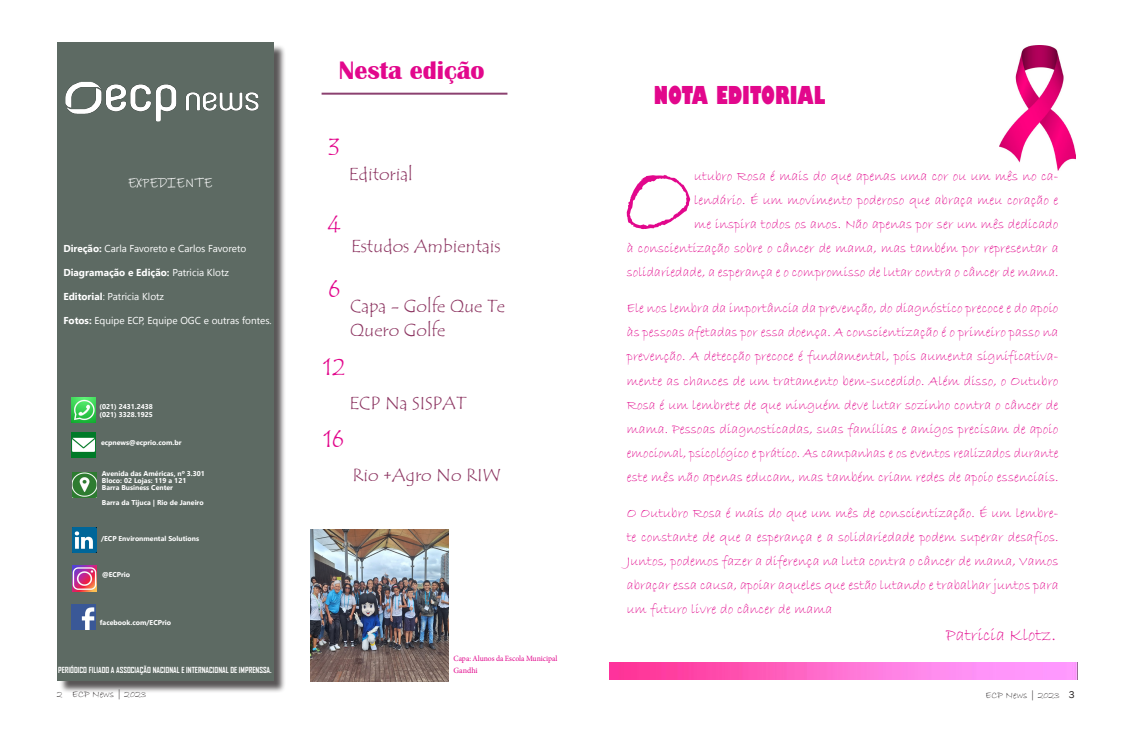
<style>
.page{position:relative;width:1134px;height:738px;background:#fff}
.page>*{position:absolute;margin:0;border:0;box-sizing:border-box;transform-origin:0 0}
.Body_text{font:105.4px "Bradley Hand ITC";color:#e2078c}
.t1{font:700 26px "Britannic";color:#e2078c}
.t2{font:800 condensed 24px "Gill Sans";color:#e2078c}
.t3{font:24px "Tempus Sans ITC";color:#e2078c}
.Body_text-2{font:18px/24px "Tempus Sans ITC";color:#8d3662}
.t4{font:18px "Bradley Hand ITC";color:#e2078c}
.Body_text-3{font:14px/24px "Bradley Hand ITC";color:#e2078c;text-align:justify}
.t5{font:14px "Ink Free";color:#fff}
.logos_midias_sociais{font:10px "Nirmala UI";color:#fff}
.logos_midias_sociais-2{font:700 10px "Nirmala UI";color:#fff}
.t6{font:10px "Bradley Hand ITC";color:#231f20}
.logos_midias_sociais-3{font:700 8px "Agency FB";color:#fff}
.Issue_special{font:8px/12px "Minion Pro";color:#e2078c;scale:.96 1}
.logos_midias_sociais-4{font:700 7px "Nirmala UI";color:#fff}
.Cover_Body_text{font:700 7px "Nirmala UI";color:#fff}
.s1{font-weight:700}
.s2{font-weight:400}
.s3{font-size:19px}
.s4{font-family:"Franklin Gothic"}
</style>
<div class="page">
<div style="left:59px;top:44px;width:227px;height:649px;background:#231f20;opacity:.75"></div>
<div style="left:57px;top:43px;width:217px;height:637px;background:#5d6a63"></div>
<img style="left:65px;top:81px;width:194px;height:41px">
<img style="left:72px;top:527px;width:24px;height:25px">
<img style="left:72px;top:565px;width:24px;height:25px">
<img style="left:72px;top:604px;width:24px;height:25px">
<img style="left:71px;top:397px;width:24px;height:25px">
<img style="left:71px;top:432px;width:24px;height:25px">
<img style="left:73px;top:472px;width:24px;height:25px">
<hr style="left:322px;top:93px;width:185px;height:2px;background:#741a53">
<img style="left:1000px;top:45px;width:76px;height:125px">
<img style="left:609px;top:662px;width:468px;height:17px">
<img style="left:310px;top:529px;width:138px;height:151px">
<p class="t5" style="left:128px;top:172px;width:86px">EXPEDIENTE</p>
<p class="logos_midias_sociais" style="left:63px;top:240px;width:184px"><span class="s1">Direção:</span> Carla Favoreto e Carlos Favoreto</p>
<p class="logos_midias_sociais-2" style="left:63px;top:264px;width:167px">Diagramação e Edição: <span class="s2">Patricia Klotz</span></p>
<p class="logos_midias_sociais" style="left:63px;top:288px;width:102px"><span class="s1">Editorial</span>: Patricia Klotz</p>
<p class="logos_midias_sociais" style="left:63px;top:312px;width:210px"><span class="s1">Fotos:</span> Equipe ECP, Equipe OGC e outras fontes.</p>
<p class="Cover_Body_text" style="left:100px;top:400px;width:55px">(021) 2431.2438</p>
<p class="Cover_Body_text" style="left:100px;top:408px;width:55px">(021) 3328.1925</p>
<p class="logos_midias_sociais-4" style="left:101px;top:436px;width:82px">ecpnews@ecprio.com.br</p>
<p class="Cover_Body_text" style="left:102px;top:467px;width:104px">Avenida das Américas, nº 3.301</p>
<p class="Cover_Body_text" style="left:102px;top:474px;width:86px">Bloco: 02 Lojas: 119 a 121</p>
<p class="Cover_Body_text" style="left:102px;top:481px;width:73px">Barra Business Center</p>
<p class="logos_midias_sociais-4" style="left:102px;top:496px;width:103px">Barra da Tijuca | Rio de Janeiro</p>
<p class="logos_midias_sociais-4" style="left:101px;top:532px;width:99px">/ECP Environmental Solutions</p>
<p class="logos_midias_sociais-4" style="left:102px;top:568px;width:30px">@ECPrio</p>
<p class="logos_midias_sociais-4" style="left:100px;top:616px;width:73px">facebook.com/ECPrio</p>
<p class="logos_midias_sociais-3" style="left:58px;top:664px;width:215px">PERIÓDICO FILIADO A ASSOCIAÇÃO NACIONAL E INTERNACIONAL DE IMPRENSSA.</p>
<p class="t1" style="left:339px;top:55px;width:147px">Nesta edição</p>
<p class="t3" style="left:328px;top:132px;width:13px">3</p>
<p class="Body_text-2" style="left:349px;top:162px;width:65px">Editorial</p>
<p class="t3" style="left:327px;top:208px;width:15px">4</p>
<p class="t3" style="left:329px;top:273px;width:13px">6</p>
<p class="Body_text-2" style="left:351px;top:234px;width:151px">Estudos Ambientais</p>
<p class="Body_text-2" style="left:350px;top:294px;width:156px">Capa - Golfe Que Te<br>Quero Golfe</p>
<p class="t3" style="left:323px;top:351px;width:24px">12</p>
<p class="t3" style="left:324px;top:424px;width:22px">16</p>
<p class="Body_text-2" style="left:349px;top:390px;width:118px">ECP Na SISPAT</p>
<p class="Body_text-2" style="left:353px;top:462px;width:149px">Rio +Agro No RIW</p>
<p class="Issue_special" style="left:454px;top:651px;width:110px">Capa: Alunos da Escola Municipal<br>Gandhi</p>
<p class="t2" style="left:654px;top:80px;width:173px">NOTA EDITORIAL</p>
<p class="Body_text-3" style="left:627px;top:164px;width:433px;text-align:right">utubro Rosa é mais do que apenas uma cor ou um mês no ca-<br>lendário. É um movimento poderoso que abraça meu coração e<br>me inspira todos os anos. Não apenas por ser um mês dedicado<br>à conscientização sobre o câncer de mama, mas também por representar a solidariedade, a esperança e o compromisso de lutar contra o câncer de mama.</p>
<p class="Body_text-3" style="left:627px;top:296px;width:433px">Ele nos lembra da importância da prevenção, do diagnóstico precoce e do apoio às pessoas afetadas por essa doença. A conscientização é o primeiro passo na prevenção. A detecção precoce é fundamental, pois aumenta significativa&shy;mente as chances de um tratamento bem-sucedido. Além disso, o Outubro Rosa é um lembrete de que ninguém deve lutar sozinho contra o câncer de mama. Pessoas diagnosticadas, suas famílias e amigos precisam de apoio emocional, psicológico e prático. As campanhas e os eventos realizados durante este mês não apenas educam, mas também criam redes de apoio essenciais.</p>
<p class="Body_text-3" style="left:627px;top:500px;width:433px">O Outubro Rosa é mais do que um mês de conscientização. É um lembre&shy;te constante de que a esperança e a solidariedade podem superar desafios.<br>Juntos, podemos fazer a diferença na luta contra o câncer de mama, Vamos abraçar essa causa, apoiar aqueles que estão lutando e trabalhar juntos para um futuro livre do câncer de mama</p>
<p class="Body_text" style="left:621px;top:131px;width:75px">O</p>
<p class="t4" style="left:946px;top:622px;width:112px">Patricia Klotz<span class="s3">.</span></p>
<p class="t6" style="left:57px;top:687px;width:91px">2 ECP News | 2023</p>
<p class="t6" style="left:985px;top:688px;width:91px">ECP News | 2023 <span class="s4">3</span></p>
</div>
